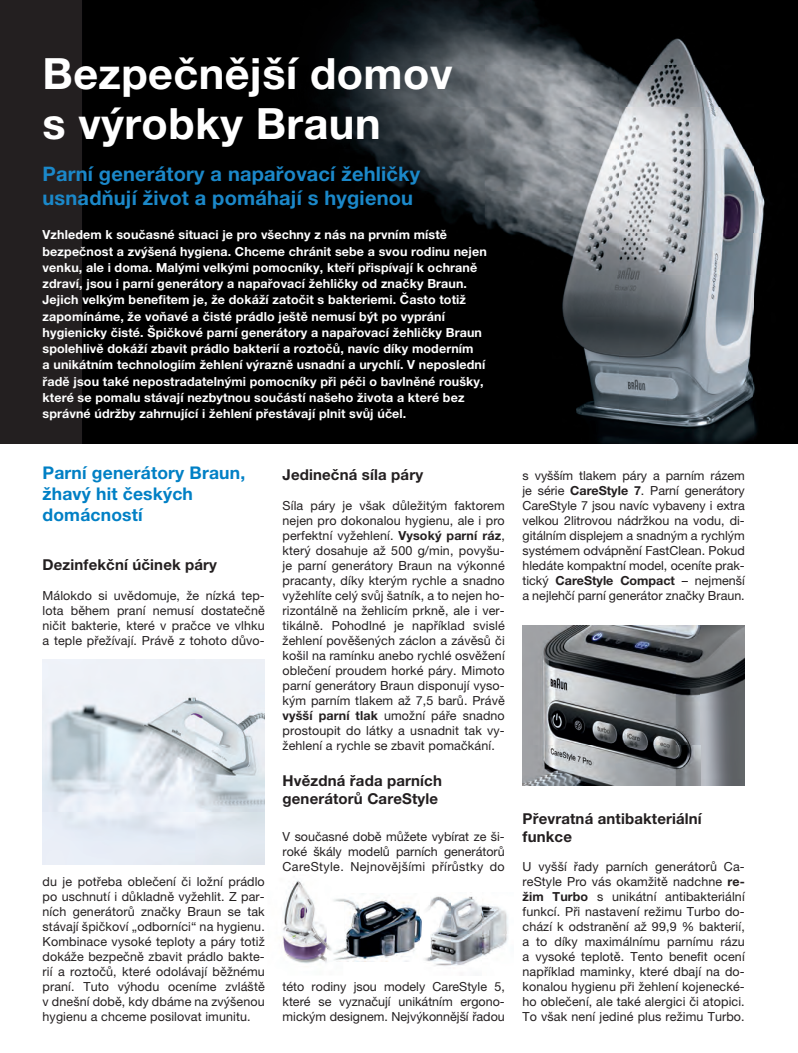
<style>
.page{position:relative;width:798px;height:1053px;background:#fff}
.page>*{position:absolute;margin:0;border:0;box-sizing:border-box;transform-origin:0 0}
.t1{font:700 43.12px/50px "Helvetica Neue LT Pro";letter-spacing:.01em;color:#fff}
.t2{font:700 20px/24px "Helvetica Neue LT Pro";letter-spacing:.01em;color:#1b88c9}
.t3{font:700 17.5px/21px "Helvetica Neue LT Pro";letter-spacing:.01em;color:#0080c5}
.t4{font:700 15px/18px "Helvetica Neue LT Pro";letter-spacing:.01em;color:#231f20}
.t5{font:12.5px/15px "Helvetica Neue LT Pro";letter-spacing:.01em;color:#231f20;text-align:justify}
.t6{font:700 12.5px/16.2px "Helvetica Neue LT Pro";letter-spacing:.01em;color:#fff}
.s1{font-weight:700}
</style>
<div class="page">
<div style="left:0;top:0;width:797px;height:443px;background:#231f20"></div>
<img style="left:83px;top:0;width:714px;height:443px">
<img style="left:281px;top:880px;width:59px;height:84px">
<img style="left:327px;top:893px;width:93px;height:68px">
<img style="left:420px;top:896px;width:88px;height:70px">
<img style="left:43px;top:659px;width:222px;height:205px">
<img style="left:522px;top:625px;width:222px;height:160px">
<h1 class="t1" style="left:43px;top:48px;width:411px">Bezpečnější domov s výrobky Braun</h1>
<h2 class="t2" style="left:43px;top:162px;width:379px">Parní generátory a napařovací žehličky usnadňují život a pomáhají s hygienou</h2>
<p class="t6" style="left:43px;top:226px;width:445px">Vzhledem k současné situaci je pro všechny z nás na prvním místě bezpečnost a zvýšená hygiena. Chceme chránit sebe a svou rodinu nejen venku, ale i doma. Malými velkými pomocníky, kteří přispívají k ochraně zdraví, jsou i parní generátory a napařovací žehličky od značky Braun.<br>Jejich velkým benefitem je, že dokáží zatočit s bakteriemi. Často totiž zapomínáme, že voňavé a čisté prádlo ještě nemusí být po vyprání hygienicky čisté. Špičkové parní generátory a napařovací žehličky Braun spolehlivě dokáží zbavit prádlo bakterií a roztočů, navíc díky moderním<br>a unikátním technologiím žehlení výrazně usnadní a urychlí. V neposlední řadě jsou také nepostradatelnými pomocníky při péči o bavlněné roušky, které se pomalu stávají nezbytnou součástí našeho života a které bez správné údržby zahrnující i žehlení přestávají plnit svůj účel.</p>
<h3 class="t3" style="left:43px;top:462px;width:204px">Parní generátory Braun, žhavý hit českých domácností</h3>
<p class="t4" style="left:43px;top:555px;width:176px">Dezinfekční účinek páry</p>
<p class="t5" style="left:43px;top:588px;width:224px">Málokdo si uvědomuje, že nízká tep&shy;lota během praní nemusí dostatečně ničit bakterie, které v pračce ve vlhku a teple přežívají. Právě z tohoto důvo-</p>
<p class="t5" style="left:43px;top:873px;width:224px">du je potřeba oblečení či ložní prádlo po uschnutí i důkladně vyžehlit. Z par&shy;ních generátorů značky Braun se tak stávají špičkoví „odborníci“ na hygienu.<br>Kombinace vysoké teploty a páry totiž dokáže bezpečně zbavit prádlo bakte&shy;rií a roztočů, které odolávají běžnému praní. Tuto výhodu oceníme zvláště v dnešní době, kdy dbáme na zvýšenou hygienu a chceme posilovat imunitu.</p>
<p class="t4" style="left:282px;top:465px;width:142px">Jedinečná síla páry</p>
<p class="t5" style="left:282px;top:498px;width:224px">Sí la pá ry je však dů lež itým faktorem nejen pro dokonalou hygienu, ale i pro perfektní vyžehlení. <span class="s1">Vysoký parní ráz</span>, který dosahuje až 500 g/min, povyšu&shy;je parní generátory Braun na výkonné pracanty, díky kterým rychle a snadno vyžehlíte celý svůj šatník, a to nejen ho&shy;rizontálně na žehlicím prkně, ale i ver&shy;tikálně. Pohodlné je například svislé žehlení pověšených záclon a závěsů či košil na ramínku anebo rychlé osvěžení oblečení proudem horké páry. Mimoto parní generátory Braun disponují vyso&shy;kým parním tlakem až 7,5 barů. Právě <span class="s1">vyšší parní tlak</span> umožní páře snadno prostoupit do látky a usnadnit tak vy&shy;žehlení a rychle se zbavit pomačkání.</p>
<p class="t4" style="left:282px;top:771px;width:161px">Hvězdná řada parních generátorů CareStyle</p>
<p class="t5" style="left:282px;top:828px;width:224px">V současné době můžete vybírat ze ši&shy;roké škály modelů parních generátorů CareStyle. Nejnově jš í mi př í rů stky do</p>
<p class="t5" style="left:282px;top:978px;width:224px">té to rodiny jsou modely CareStyle 5, které se vyznač ují uniká tní m ergono&shy;mický m designem. Nejvý konně jš í ř adou</p>
<p class="t5" style="left:522px;top:468px;width:224px">s vyšším tlakem páry a parním rázem je sé rie <span class="s1">CareStyle 7</span>. Parní generátory CareStyle 7 jsou navíc vybaveny i extra velkou 2litrovou nádržkou na vodu, di&shy;gitálním displejem a snadným a rychlým systémem odvápnění FastClean. Pokud hledáte kompaktní model, oceníte prak&shy;tický <span class="s1">CareStyle Compact</span> – nejmenší a nejlehčí parní generátor značky Braun.</p>
<p class="t4" style="left:522px;top:808px;width:181px">Převratná antibakteriální funkce</p>
<p class="t5" style="left:522px;top:858px;width:224px">U vyšší řady parních generátorů Ca&shy;reStyle Pro vás okamžitě nadchne <span class="s1">re&shy;žim Turbo</span> s unikátní antibakteriální funkcí. Při nastavení režimu Turbo do&shy;chází k odstranění až 99,9 % bakterií, a to díky maximálnímu parnímu rázu a vysoké teplotě. Tento benefit ocení například maminky, které dbají na do&shy;konalou hygienu při žehlení kojenecké&shy;ho oblečení, ale také alergici či atopici.<br>To však není jediné plus režimu Turbo.</p>
</div>
